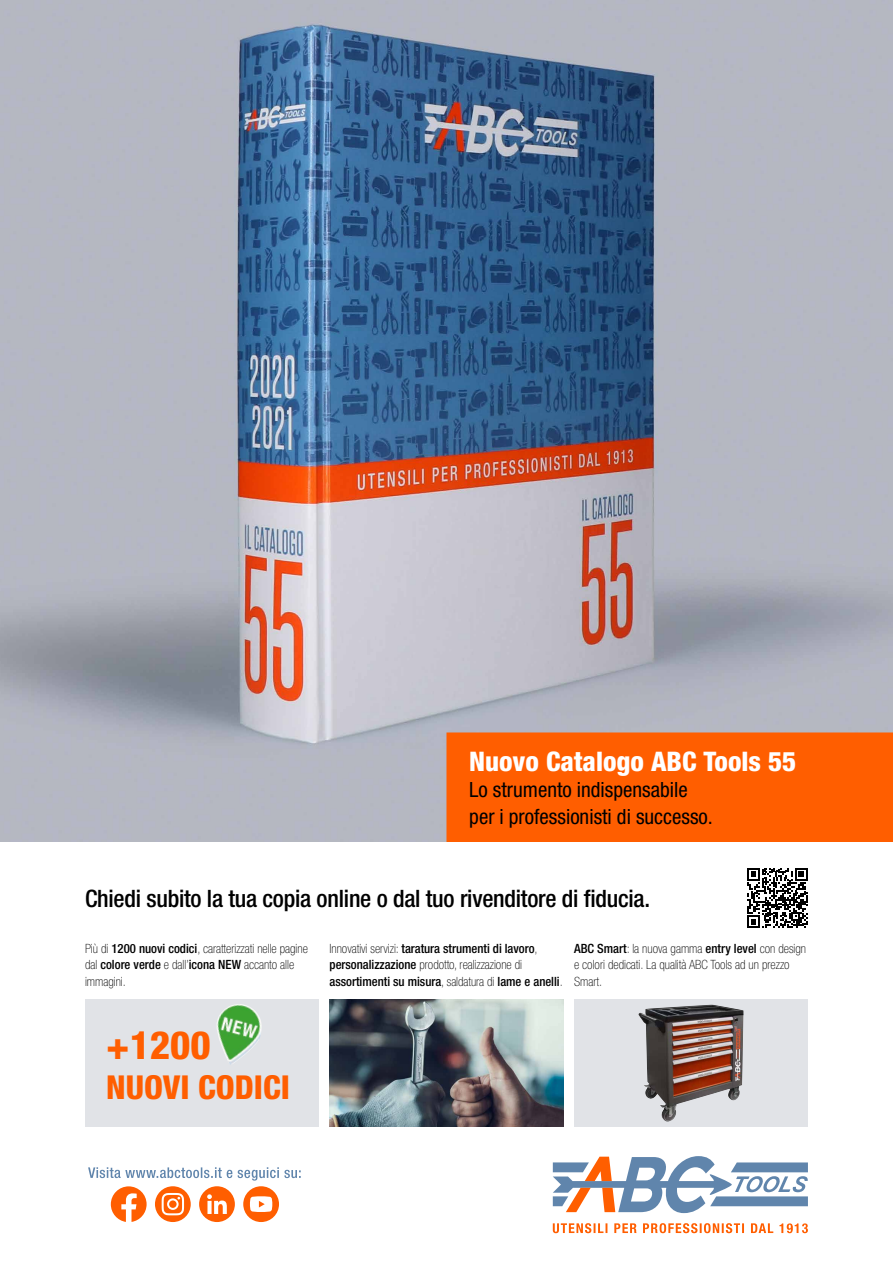
<style>
.page{position:relative;width:893px;height:1263px;background:#fff}
.page>*{position:absolute;margin:0;border:0;box-sizing:border-box;transform-origin:0 0}
.t1{font:800 condensed 39px "Helvetica Neue";color:#ff5e00}
.t2{font:800 condensed 33px "Helvetica Neue";color:#ff5e00}
.t3{font:800 condensed 27px "Helvetica Neue";color:#fff}
.t4{font:500 condensed 24px "Helvetica Neue";letter-spacing:-.01em;color:#000}
.t5{font:condensed 21px/27px "Helvetica Neue";color:#000}
.t6{font:100 condensed 12.75px/16.5px "Helvetica Neue";color:#000}
.t7{font:500 condensed 12.75px/16.5px "Helvetica Neue";color:#000}
.s1{font-weight:500}
.s2{font-weight:100}
</style>
<div class="page">
<img style="left:0;top:0;width:893px;height:842px">
<div style="left:446px;top:732px;width:447px;height:110px;background:#ff5e00"></div>
<svg style="left:747px;top:868px;width:60px;height:60px"></svg>
<svg style="left:553px;top:1156px;width:255px;height:57px"></svg>
<svg style="left:553px;top:1223px;width:255px;height:10px"></svg>
<svg style="left:88px;top:1167px;width:213px;height:13px"></svg>
<div style="left:199px;top:1186px;width:36px;height:36px;background:#ff5e00;border-radius:50%"></div>
<svg style="left:243px;top:1186px;width:36px;height:36px"></svg>
<svg style="left:207px;top:1194px;width:20px;height:20px"></svg>
<svg style="left:111px;top:1186px;width:36px;height:36px"></svg>
<div style="left:155px;top:1186px;width:36px;height:36px;background:#ff5e00;border-radius:50%"></div>
<svg style="left:162px;top:1193px;width:22px;height:22px"></svg>
<div style="left:85px;top:999px;width:234px;height:128px;background:#e1e3e7"></div>
<img style="left:330px;top:999px;width:233px;height:128px">
<div style="left:574px;top:999px;width:234px;height:128px;background:#e1e3e7"></div>
<img style="left:638px;top:1005px;width:105px;height:116px">
<img style="left:217px;top:1004px;width:45px;height:60px">
<h3 class="t3" style="left:469px;top:745px;width:328px">Nuovo Catalogo ABC Tools 55</h3>
<h3 class="t5" style="left:469px;top:776px;width:245px">Lo strumento indispensabile per i professionisti di successo.</h3>
<h3 class="t4" style="left:85px;top:884px;width:567px">Chiedi subito la tua copia online o dal tuo rivenditore di fiducia.</h3>
<p class="t6" style="left:85px;top:940px;width:224px">Più di <span class="s1">1200 nuovi codici</span>, caratterizzati nelle pagine dal <span class="s1">colore verde</span> e dall’<span class="s1">icona NEW</span> accanto alle immagini.</p>
<p class="t7" style="left:330px;top:940px;width:235px"><span class="s2">Innovativi servizi:</span> taratura strumenti di lavoro<span class="s2">, </span>personalizzazione <span class="s2">prodotto, realizzazione di </span>assortimenti su misura<span class="s2">, saldatura di</span> lame e anelli<span class="s2">.</span></p>
<p class="t6" style="left:574px;top:940px;width:233px"><span class="s1">ABC Smart</span>: la nuova gamma <span class="s1">entry level</span> con design e colori dedicati. La qualità ABC Tools ad un prezzo<br>Smart.</p>
<h1 class="t1" style="left:106px;top:1021px;width:106px">+1200</h1>
<h2 class="t2" style="left:106px;top:1066px;width:185px">NUOVI CODICI</h2>
</div>
